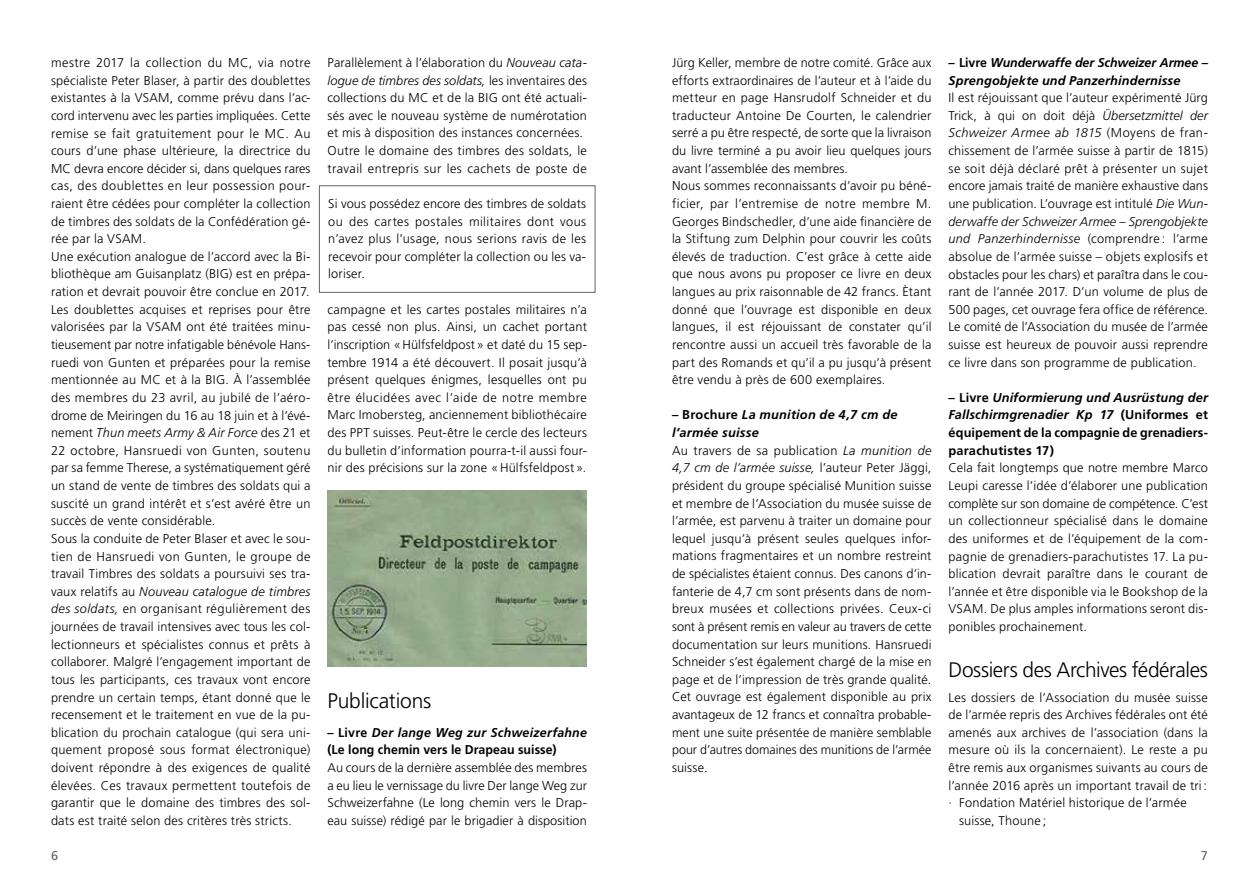
<style>
.page{position:relative;width:1259px;height:893px;background:#fff}
.page>*{position:absolute;margin:0;border:0;box-sizing:border-box;transform-origin:0 0}
.t1{font:300 21px "Frutiger";letter-spacing:-.015em;color:#000}
.t2{font:300 12.75px/17.5px "Frutiger";letter-spacing:.015em;color:#000;text-align:justify}
.t3{font:700 12.75px/17.7px "Frutiger";letter-spacing:.005em;color:#000}
.t4{font:italic 700 12.75px/17.7px "Frutiger";letter-spacing:.01em;color:#000}
.t5{font:12.75px "Frutiger";color:#646363}
.s1{font-style:italic}
.s2{font-weight:700}
.s3{font-weight:700;font-style:italic}
.s4{font-style:normal}
</style>
<div class="page">
<div style="left:319px;top:185px;width:276px;height:108px;border:1px solid #646363"></div>
<img style="left:327px;top:490px;width:259px;height:176px">
<p class="t2" style="left:51px;top:54px;width:261px;text-align:left">mestre 2017 la collection du MC, via notre spécialiste Peter Blaser, à partir des doublettes existantes à la VSAM, comme prévu dans l’ac&shy;cord intervenu avec les parties impliquées. Cette remise se fait gratuitement pour le MC. Au cours d’une phase ultérieure, la directrice du MC devra encore décider si, dans quelques rares cas, des doublettes en leur possession pour&shy;raient être cédées pour compléter la collection de timbres des soldats de la Confédération gé&shy;rée par la VSAM.<br>Une exécution analogue de l’accord avec la Bi&shy;bliothèque am Guisanplatz (BIG) est en prépa&shy;ration et devrait pouvoir être conclue en 2017.<br>Les doublettes acquises et reprises pour être valorisées par la VSAM ont été traitées minu&shy;tieusement par notre infatigable bénévole Hans&shy;ruedi von Gunten et préparées pour la remise mentionnée au MC et à la BIG. À l’assemblée des membres du 23 avril, au jubilé de l’aéro&shy;drome de Meiringen du 16 au 18 juin et à l’évé&shy;nement <span class="s1">Thun meets Army &amp; Air Force</span> des 21 et 22 octobre, Hansruedi von Gunten, soutenu par sa femme Therese, a systématiquement géré un stand de vente de timbres des soldats qui a suscité un grand intérêt et s’est avéré être un succès de vente considérable.<br>Sous la conduite de Peter Blaser et avec le sou&shy;tien de Hansruedi von Gunten, le groupe de travail Timbres des soldats a poursuivi ses tra&shy;vaux relatifs au <span class="s1">Nouveau catalogue de timbres des soldats,</span> en organisant régulièrement des journées de travail intensives avec tous les col&shy;lectionneurs et spécialistes connus et prêts à collaborer. Malgré l’engagement important de tous les participants, ces travaux vont encore prendre un certain temps, étant donné que le recensement et le traitement en vue de la pu&shy;blication du prochain catalogue (qui sera uni&shy;quement proposé sous format électronique) doivent répondre à des exigences de qualité élevées. Ces travaux permettent toutefois de garantir que le domaine des timbres des sol&shy;dats est traité selon des critères très stricts.</p>
<p class="t2" style="left:327px;top:54px;width:261px;text-align:left">Parallèlement à l’élaboration du <span class="s1">Nouveau cata&shy;logue de timbres des soldats,</span> les inventaires des collections du MC et de la BIG ont été actuali&shy;sés avec le nouveau système de numérotation et mis à disposition des instances concernées.<br>Outre le domaine des timbres des soldats, le travail entrepris sur les cachets de poste de</p>
<p class="t2" style="left:328px;top:195px;width:259px">Si vous possédez encore des timbres de soldats ou des cartes postales militaires dont vous n’avez plus l’usage, nous serions ravis de les recevoir pour compléter la collection ou les va&shy;loriser.</p>
<p class="t2" style="left:327px;top:300px;width:261px">campagne et les cartes postales militaires n’a pas cessé non plus. Ainsi, un cachet portant l’inscription «Hülfsfeldpost» et daté du 15 sep&shy;tembre 1914 a été découvert. Il posait jusqu’à présent quelques énigmes, lesquelles ont pu être élucidées avec l’aide de notre membre Marc Imobersteg, anciennement bibliothécaire des PPT suisses. Peut-être le cercle des lecteurs du bulletin d’information pourra-t-il aussi four&shy;nir des précisions sur la zone «Hülfsfeldpost ».</p>
<h1 class="t1" style="left:327px;top:689px;width:105px">Publications</h1>
<p class="t3" style="left:327px;top:723px;width:261px">– Livre <span class="s1">Der lange Weg zur Schweizerfahne </span>(Le long chemin vers le Drapeau suisse)</p>
<p class="t2" style="left:327px;top:759px;width:261px">Au cours de la dernière assemblée des membres a eu lieu le vernissage du livre Der lange Weg zur Schweizerfahne (Le long chemin vers le Drap&shy;eau suisse) rédigé par le brigadier à disposition</p>
<p class="t2" style="left:672px;top:54px;width:261px;text-align:left">Jürg Keller, membre de notre comité. Grâce aux efforts extraordinaires de l’auteur et à l’aide du metteur en page Hansrudolf Schneider et du traducteur Antoine De Courten, le calendrier serré a pu être respecté, de sorte que la livraison du livre terminé a pu avoir lieu quelques jours avant l’assemblée des membres.<br>Nous sommes reconnaissants d’avoir pu béné&shy;ficier, par l’entremise de notre membre M.<br>Georges Bindschedler, d’une aide financière de la Stiftung zum Delphin pour couvrir les coûts élevés de traduction. C’est grâce à cette aide que nous avons pu proposer ce livre en deux langues au prix raisonnable de 42 francs. Ètant donné que l’ouvrage est disponible en deux langues, il est réjouissant de constater qu’il rencontre aussi un accueil très favorable de la part des Romands et qu’il a pu jusqu’à présent être vendu à près de 600 exemplaires.</p>
<p class="t2" style="left:672px;top:406px;width:261px;text-align:left"><span class="s2">– Brochure</span> <span class="s3">La munition de 4,7 cm de l’armée suisse<br></span>Au travers de sa publication <span class="s1">La munition de 4,7 cm de l’armée suisse,</span> l’auteur Peter Jäggi, président du groupe spécialisé Munition suisse et membre de l’Association du musée suisse de l’armée, est parvenu à traiter un domaine pour lequel jusqu’à présent seules quelques infor&shy;mations fragmentaires et un nombre restreint de spécialistes étaient connus. Des canons d’in&shy;fanterie de 4,7 cm sont présents dans de nom&shy;breux musées et collections privées. Ceux-ci sont à présent remis en valeur au travers de cette documentation sur leurs munitions. Hansruedi Schneider s’est également chargé de la mise en page et de l’impression de très grande qualité.<br>Cet ouvrage est également disponible au prix avantageux de 12 francs et connaîtra probable&shy;ment une suite présentée de manière semblable pour d’autres domaines des munitions de l’armée suisse.</p>
<p class="t4" style="left:948px;top:54px;width:261px"><span class="s4">– Livre</span> Wunderwaffe der Schweizer Armee –<br>Sprengobjekte und Panzerhindernisse</p>
<p class="t2" style="left:948px;top:89px;width:261px">Il est réjouissant que l’auteur expérimenté Jürg Trick, à qui on doit déjà <span class="s1">Übersetzmittel der Schweizer Armee ab 1815</span> (Moyens de fran&shy;chissement de l’armée suisse à partir de 1815) se soit déjà déclaré prêt à présenter un sujet encore jamais traité de manière exhaustive dans une publication. L’ouvrage est intitulé <span class="s1">Die Wun&shy;derwaffe der Schweizer Armee – Sprengobjekte und Panzerhindernisse</span> (comprendre : l’arme absolue de l’armée suisse – objets explosifs et obstacles pour les chars) et paraîtra dans le cou&shy;rant de l’année 2017. D’un volume de plus de 500 pages, cet ouvrage fera office de référence.<br>Le comité de l’Association du musée de l’armée suisse est heureux de pouvoir aussi reprendre ce livre dans son programme de publication.</p>
<p class="t3" style="left:948px;top:388px;width:261px;text-align:justify">– Livre <span class="s1">Uniformierung und Ausrüstung der Fallschirmgrenadier Kp 17</span> (Uniformes et équipement de la compagnie de grenadiers&shy;parachutistes 17)</p>
<p class="t2" style="left:948px;top:459px;width:261px">Cela fait longtemps que notre membre Marco Leupi caresse l’idée d’élaborer une publication complète sur son domaine de compétence. C’est un collectionneur spécialisé dans le domaine des uniformes et de l’équipement de la com&shy;pagnie de grenadiers-parachutistes 17. La pu&shy;blication devrait paraître dans le courant de l’année et être disponible via le Bookshop de la VSAM. De plus amples informations seront dis&shy;ponibles prochainement.</p>
<h1 class="t1" style="left:948px;top:658px;width:261px">Dossiers des Archives fédérales</h1>
<p class="t2" style="left:948px;top:688px;width:261px">Les dossiers de l’Association du musée suisse</p>
<p class="t2" style="left:948px;top:706px;width:261px">de l’armée repris des Archives fédérales ont été</p>
<p class="t2" style="left:948px;top:724px;width:261px">amenés aux archives de l’association (dans la</p>
<p class="t2" style="left:948px;top:741px;width:261px">mesure où ils la concernaient). Le reste a pu</p>
<p class="t2" style="left:948px;top:759px;width:261px">être remis aux organismes suivants au cours de</p>
<p class="t2" style="left:948px;top:776px;width:260px">l’année 2016 après un important travail de tri :</p>
<p class="t2" style="left:948px;top:794px;width:240px">· Fondation Matériel historique de l’armée</p>
<p class="t2" style="left:959px;top:812px;width:89px">suisse, Thoune ;</p>
<p class="t5" style="left:51px;top:848px;width:9px">6</p>
<p class="t5" style="left:1200px;top:848px;width:9px">7</p>
</div>
